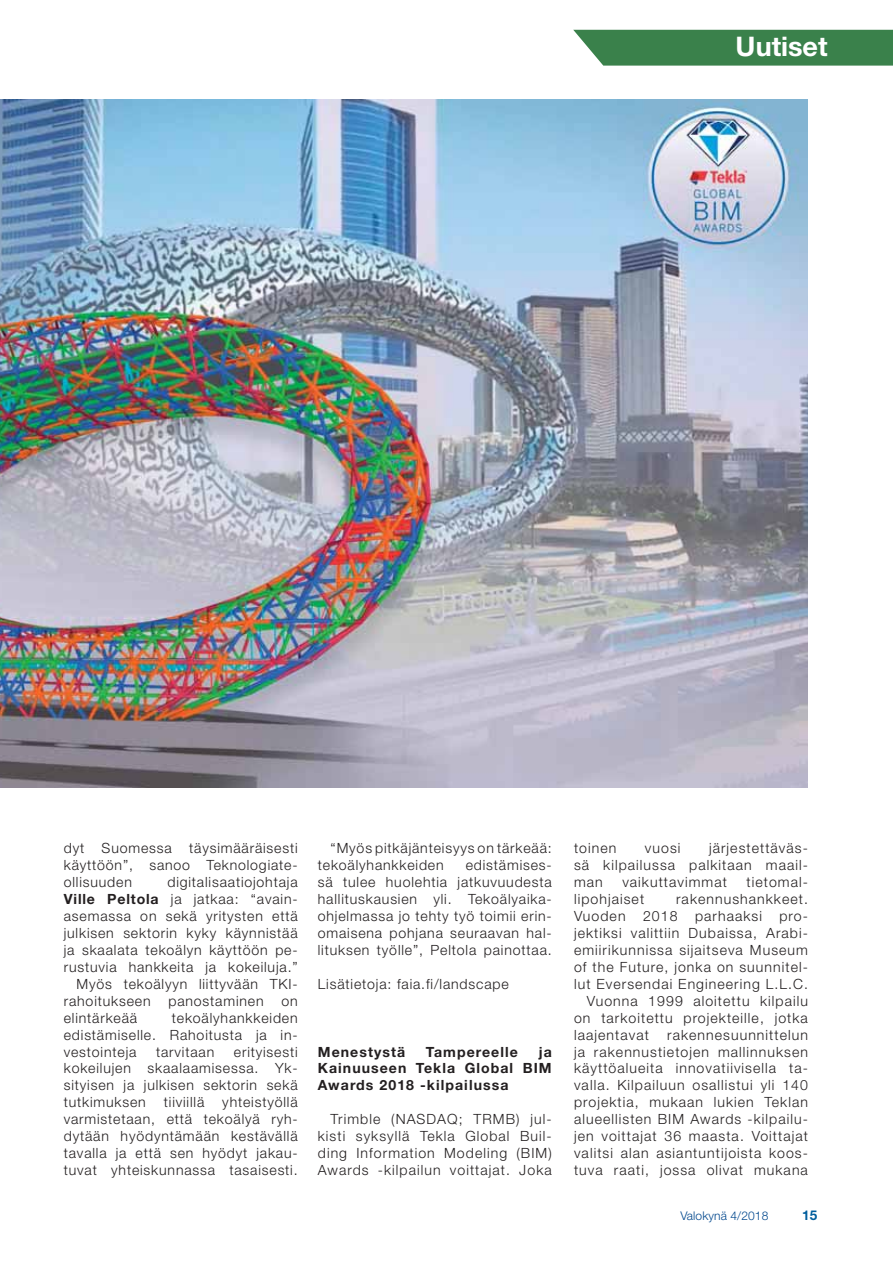
<style>
.page{position:relative;width:893px;height:1263px;background:#fff}
.page>*{position:absolute;margin:0;border:0;box-sizing:border-box;transform-origin:0 0}
.t1{font:700 27px "Helvetica Neue LT Std";color:#fff}
.t2{font:300 14.1px/17px "Helvetica Neue LT Std";letter-spacing:.06em;color:#231f20;text-align:justify}
.t3{font:700 14.1px/17px "Helvetica Neue LT Std";letter-spacing:.075em;color:#231f20;text-align:justify}
.t4{font:700 13.5px "Helvetica Neue LT Std";color:#005e9d}
.t5{font:300 12px "Helvetica Neue LT Std";letter-spacing:.01em;color:#00478d}
.s1{font-weight:700}
</style>
<div class="page">
<svg style="left:573px;top:30px;width:320px;height:36px;background:#458855"></svg>
<img style="left:0;top:99px;width:808px;height:689px">
<h1 class="t1" style="left:736px;top:36px;width:93px">Uutiset</h1>
<p class="t2" style="left:64px;top:842px;width:235px">dyt Suomessa täysimääräisesti käyttöön”, sanoo Teknologiate&shy;ollisuuden</p>
<p class="t2" style="left:167px;top:875px;width:132px">digitalisaatiojohtaja</p>
<p class="t2" style="left:64px;top:892px;width:235px"><span class="s1">Ville Peltola</span> ja jatkaa: “avain-</p>
<p class="t2" style="left:64px;top:909px;width:235px">asemassa on sekä yritysten että</p>
<p class="t2" style="left:64px;top:926px;width:235px">julkisen sektorin kyky käynnistää</p>
<p class="t2" style="left:64px;top:943px;width:235px">ja skaalata tekoälyn käyttöön pe-</p>
<p class="t2" style="left:64px;top:960px;width:235px">rustuvia hankkeita ja kokeiluja.”</p>
<p class="t2" style="left:77px;top:977px;width:223px">Myös tekoälyyn liittyvään TKI-</p>
<p class="t2" style="left:64px;top:994px;width:88px">rahoitukseen</p>
<p class="t2" style="left:168px;top:994px;width:97px">panostaminen</p>
<p class="t2" style="left:281px;top:994px;width:18px">on</p>
<p class="t2" style="left:64px;top:1011px;width:75px">elintärkeää</p>
<p class="t2" style="left:64px;top:1011px;width:235px;text-indent:108px">tekoälyhankkeiden edistämiselle. Rahoitusta ja in&shy;vestointeja</p>
<p class="t2" style="left:64px;top:1045px;width:235px;text-indent:170px">erityisesti kokeilujen skaalaamisessa. Yk&shy;sityisen ja julkisen sektorin sekä tutkimuksen</p>
<p class="t2" style="left:156px;top:1045px;width:60px">tarvitaan</p>
<p class="t2" style="left:64px;top:1095px;width:235px;text-indent:159px">yhteistyöllä varmistetaan, että tekoälyä ryh&shy;dytään hyödyntämään kestävällä tavalla ja että sen hyödyt jakau&shy;tuvat yhteiskunnassa tasaisesti.</p>
<p class="t2" style="left:164px;top:1095px;width:42px">tiiviillä</p>
<p class="t2" style="left:318px;top:842px;width:235px;text-indent:13px">“Myös pitkäjänteisyys on tärkeää: tekoälyhankkeiden</p>
<p class="t2" style="left:318px;top:859px;width:235px;text-indent:148px">edistämises&shy;sä tulee huolehtia jatkuvuudesta hallituskausien yli. Tekoälyaika&shy;ohjelmassa jo tehty työ toimii erin&shy;omaisena pohjana seuraavan hal&shy;lituksen työlle”, Peltola painottaa.</p>
<p class="t2" style="left:318px;top:977px;width:192px">Lisätietoja: faia.fi/landscape</p>
<p class="t3" style="left:318px;top:1045px;width:235px;text-indent:221px">ja Kainuuseen Tekla Global BIM Awards 2018 -kilpailussa</p>
<p class="t2" style="left:318px;top:1112px;width:235px;text-indent:13px">Trimble (NASDAQ; TRMB) jul&shy;kisti syksyllä Tekla Global Buil&shy;ding Information Modeling (BIM)<br>Awards -kilpailun voittajat. Joka</p>
<p class="t3" style="left:318px;top:1045px;width:89px">Menestystä</p>
<p class="t3" style="left:426px;top:1045px;width:93px">Tampereelle</p>
<p class="t2" style="left:574px;top:842px;width:44px">toinen</p>
<p class="t2" style="left:645px;top:842px;width:37px">vuosi</p>
<p class="t2" style="left:574px;top:842px;width:235px;text-indent:135px">järjestettäväs&shy;sä kilpailussa palkitaan maail&shy;man</p>
<p class="t2" style="left:622px;top:875px;width:106px">vaikuttavimmat</p>
<p class="t2" style="left:746px;top:875px;width:63px">tietomal-</p>
<p class="t2" style="left:574px;top:892px;width:72px">lipohjaiset</p>
<p class="t2" style="left:676px;top:892px;width:133px">rakennushankkeet.</p>
<p class="t2" style="left:574px;top:909px;width:235px">Vuoden 2018 parhaaksi pro-</p>
<p class="t2" style="left:574px;top:926px;width:235px">jektiksi valittiin Dubaissa, Arabi-</p>
<p class="t2" style="left:574px;top:943px;width:235px">emiirikunnissa sijaitseva Museum</p>
<p class="t2" style="left:574px;top:960px;width:235px">of the Future, jonka on suunnitel-</p>
<p class="t2" style="left:574px;top:977px;width:235px">lut Eversendai Engineering L.L.C.</p>
<p class="t2" style="left:587px;top:994px;width:223px">Vuonna 1999 aloitettu kilpailu</p>
<p class="t2" style="left:574px;top:1011px;width:235px">on tarkoitettu projekteille, jotka</p>
<p class="t2" style="left:574px;top:1028px;width:76px">laajentavat</p>
<p class="t2" style="left:574px;top:1028px;width:235px;text-indent:93px">rakennesuunnittelun ja rakennustietojen mallinnuksen käyttöalueita innovatiivisella ta&shy;valla. Kilpailuun osallistui yli 140 projektia, mukaan lukien Teklan alueellisten BIM Awards -kilpailu&shy;jen voittajat 36 maasta. Voittajat valitsi alan asiantuntijoista koos&shy;tuva raati, jossa olivat mukana</p>
<p class="t5" style="left:680px;top:1211px;width:90px">Valokynä 4/2018</p>
<p class="t4" style="left:802px;top:1210px;width:17px">15</p>
</div>
